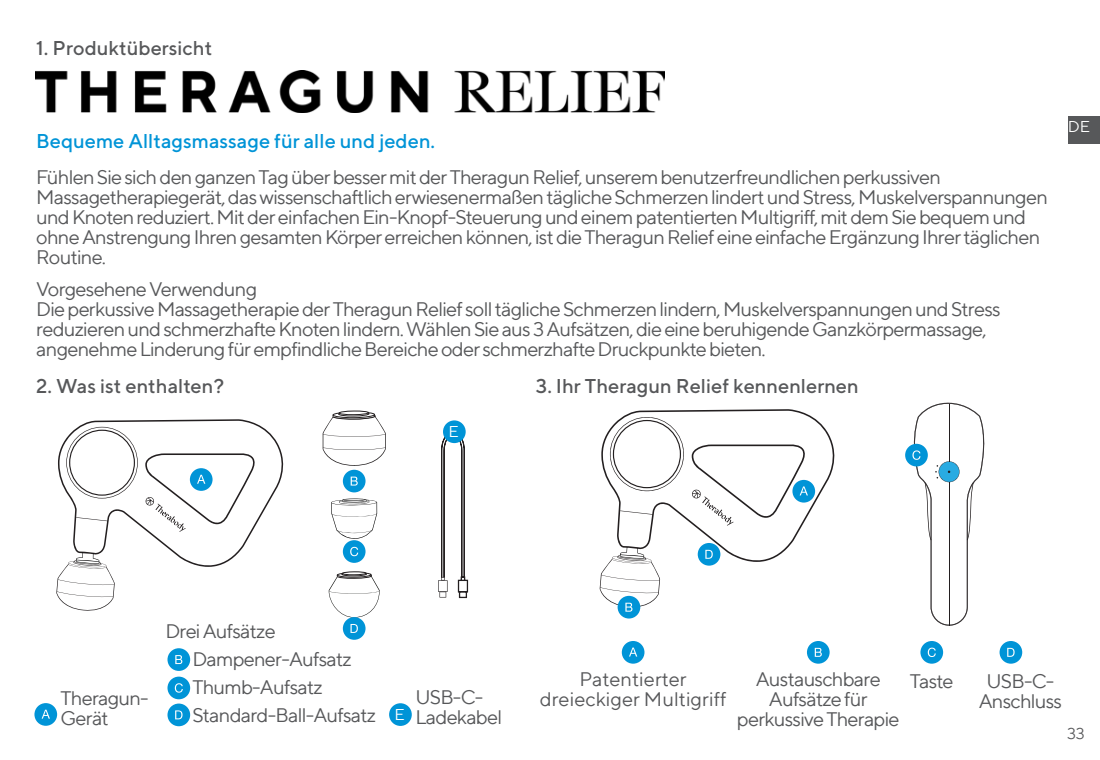
<style>
.page{position:relative;width:1100px;height:760px;background:#fff}
.page>*{position:absolute;margin:0;border:0;box-sizing:border-box;transform-origin:0 0}
.t1{font:20px/20px "TT Norms";letter-spacing:-.04em;color:#57585a}
.t2{font:500 20px "TT Norms";color:#57585a}
.t3{font:500 20px "TT Norms";color:#0094d7}
.t4{font:20px/20px "TT Norms";color:#57585a;text-align:center}
.t5{font:16px "TT Norms";color:#fff}
.t6{font:16px "TT Norms";color:#57585a}
</style>
<div class="page">
<img style="left:36px;top:70px;width:628px;height:43px">
<svg style="left:58px;top:419px;width:226px;height:148px"></svg>
<svg style="left:66px;top:427px;width:72px;height:71px"></svg>
<svg style="left:56px;top:552px;width:59px;height:59px"></svg>
<svg style="left:76px;top:517px;width:32px;height:4px"></svg>
<div style="left:34px;top:703px;width:23px;height:22px;background:#0094d7;border-radius:50%"></div>
<svg style="left:42px;top:709px;width:8px;height:9px"></svg>
<svg style="left:145px;top:453px;width:110px;height:79px"></svg>
<div style="left:343px;top:470px;width:22px;height:22px;background:#0094d7;border-radius:50%"></div>
<svg style="left:351px;top:476px;width:7px;height:9px"></svg>
<div style="left:343px;top:540px;width:22px;height:23px;background:#0094d7;border-radius:50%"></div>
<svg style="left:350px;top:547px;width:8px;height:9px"></svg>
<svg style="left:438px;top:580px;width:2px;height:12px"></svg>
<div style="left:439px;top:581px;width:8px;height:10px;background:#fff"></div>
<svg style="left:440px;top:435px;width:28px;height:163px"></svg>
<svg style="left:331px;top:498px;width:46px;height:41px"></svg>
<div style="left:337px;top:572px;width:34px;height:5px;border:1px solid #231f20;border-radius:50%"></div>
<div style="left:342px;top:572px;width:25px;height:4px;border:1px solid #231f20;border-radius:50%"></div>
<div style="left:342px;top:571px;width:24px;height:4px;border:1px solid #231f20;border-radius:50%"></div>
<svg style="left:329px;top:574px;width:51px;height:43px"></svg>
<div style="left:333px;top:412px;width:42px;height:6px;border:1px solid #231f20;border-radius:50%"></div>
<div style="left:338px;top:411px;width:31px;height:5px;border:1px solid #231f20;border-radius:50%"></div>
<div style="left:339px;top:411px;width:30px;height:4px;border:1px solid #231f20;border-radius:50%"></div>
<svg style="left:323px;top:414px;width:63px;height:52px"></svg>
<div style="left:343px;top:617px;width:22px;height:23px;background:#0094d7;border-radius:50%"></div>
<svg style="left:350px;top:624px;width:8px;height:9px"></svg>
<div style="left:167px;top:648px;width:23px;height:23px;background:#0094d7;border-radius:50%"></div>
<svg style="left:175px;top:655px;width:7px;height:9px"></svg>
<div style="left:167px;top:676px;width:23px;height:23px;background:#0094d7;border-radius:50%"></div>
<svg style="left:175px;top:683px;width:8px;height:9px"></svg>
<div style="left:167px;top:703px;width:23px;height:23px;background:#0094d7;border-radius:50%"></div>
<svg style="left:175px;top:710px;width:8px;height:9px"></svg>
<div style="left:443px;top:420px;width:23px;height:23px;background:#0094d7;border-radius:50%"></div>
<div style="left:389px;top:703px;width:23px;height:23px;background:#0094d7;border-radius:50%"></div>
<div style="left:622px;top:641px;width:22px;height:22px;background:#0094d7;border-radius:50%"></div>
<svg style="left:629px;top:647px;width:8px;height:9px"></svg>
<div style="left:807px;top:641px;width:23px;height:22px;background:#0094d7;border-radius:50%"></div>
<svg style="left:815px;top:648px;width:7px;height:9px"></svg>
<div style="left:920px;top:641px;width:23px;height:22px;background:#0094d7;border-radius:50%"></div>
<svg style="left:928px;top:647px;width:8px;height:10px"></svg>
<svg style="left:905px;top:444px;width:23px;height:22px"></svg>
<svg style="left:909px;top:403px;width:76px;height:222px"></svg>
<div style="left:999px;top:641px;width:23px;height:22px;background:#0094d7;border-radius:50%"></div>
<svg style="left:1007px;top:648px;width:7px;height:9px"></svg>
<svg style="left:601px;top:409px;width:234px;height:154px"></svg>
<svg style="left:610px;top:417px;width:74px;height:74px"></svg>
<svg style="left:620px;top:510px;width:33px;height:5px"></svg>
<div style="left:792px;top:480px;width:23px;height:22px;background:#0094d7;border-radius:50%"></div>
<svg style="left:691px;top:444px;width:117px;height:81px"></svg>
<div style="left:618px;top:596px;width:22px;height:22px;background:#0094d7;border-radius:50%"></div>
<svg style="left:599px;top:547px;width:61px;height:64px"></svg>
<div style="left:698px;top:543px;width:22px;height:22px;background:#0094d7;border-radius:50%"></div>
<svg style="left:705px;top:550px;width:8px;height:9px"></svg>
<div style="left:1068px;top:117px;width:32px;height:27px;background:#57585a"></div>
<p class="t2" style="left:36px;top:36px;width:178px">1. Produktübersicht</p>
<p class="t3" style="left:36px;top:128px;width:400px">Bequeme Alltagsmassage für alle und jeden.</p>
<p class="t1" style="left:36px;top:166px;width:1013px">Fühlen Sie sich den ganzen Tag über besser mit der Theragun Relief, unserem benutzerfreundlichen perkussiven Massagetherapiegerät, das wissenschaftlich erwiesenermaßen tägliche Schmerzen lindert und Stress, Muskelverspannungen und Knoten reduziert. Mit der einfachen Ein-Knopf-Steuerung und einem patentierten Multigriff, mit dem Sie bequem und ohne Anstrengung Ihren gesamten Körper erreichen können, ist die Theragun Relief eine einfache Ergänzung Ihrer täglichen Routine.</p>
<p class="t1" style="left:36px;top:278px;width:223px">Vorgesehene Verwendung</p>
<p class="t1" style="left:36px;top:298px;width:966px">Die perkussive Massagetherapie der Theragun Relief soll tägliche Schmerzen lindern, Muskelverspannungen und Stress reduzieren und schmerzhafte Knoten lindern. Wählen Sie aus 3 Aufsätzen, die eine beruhigende Ganzkörpermassage, angenehme Linderung für empfindliche Bereiche oder schmerzhafte Druckpunkte bieten.</p>
<p class="t2" style="left:36px;top:374px;width:189px">2. Was ist enthalten?</p>
<p class="t5" style="left:448px;top:422px;width:12px">E</p>
<p class="t2" style="left:536px;top:374px;width:324px">3. Ihr Theragun Relief kennenlernen</p>
<p class="t5" style="left:1068px;top:117px;width:24px">DE</p>
<p class="t1" style="left:60px;top:687px;width:90px">Theragun-<br>Gerät</p>
<p class="t1" style="left:192px;top:616px;width:161px;line-height:28px;text-indent:-27px">Drei Aufsätze<br>Dampener-Aufsatz</p>
<p class="t1" style="left:192px;top:676px;width:132px">Thumb-Aufsatz</p>
<p class="t1" style="left:192px;top:704px;width:185px">Standard-Ball-Aufsatz</p>
<p class="t1" style="left:415px;top:686px;width:69px">USB-C-</p>
<p class="t5" style="left:395px;top:704px;width:12px">E</p>
<p class="t1" style="left:415px;top:706px;width:88px">Ladekabel</p>
<p class="t4" style="left:540px;top:668px;width:188px">Patentierter dreieckiger Multigriff</p>
<p class="t1" style="left:737px;top:669px;width:164px;text-align:center">Austauschbare<br>Aufsätze für perkussive Therapie</p>
<p class="t1" style="left:910px;top:670px;width:45px">Taste</p>
<p class="t1" style="left:979px;top:670px;width:85px;text-align:center">USB-C-<br>Anschluss</p>
<p class="t6" style="left:1067px;top:723px;width:19px">33</p>
</div>
